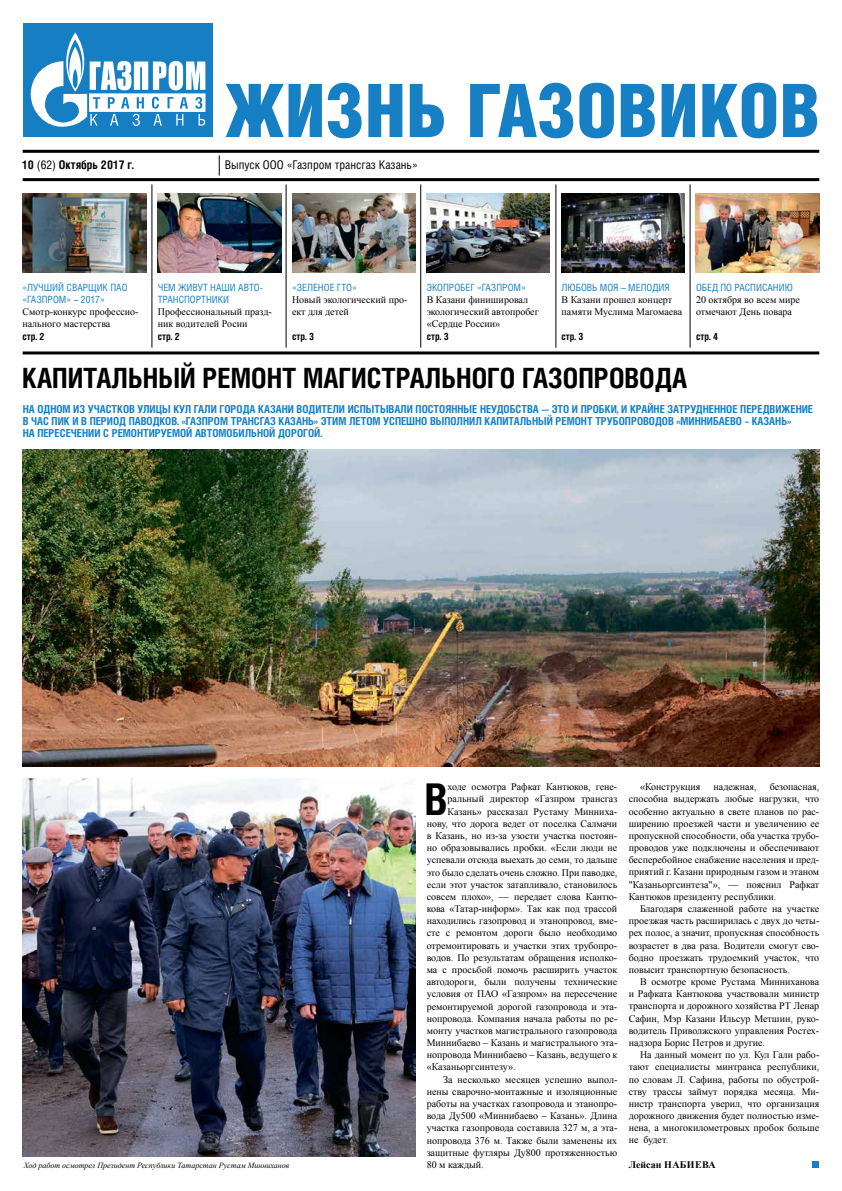
<style>
.page{position:relative;width:842px;height:1191px;background:#fff}
.page>*{position:absolute;margin:0;border:0;box-sizing:border-box;transform-origin:0 0}
.t1{font:900 74px "Helios Cond";color:#177fc4}
.t2{font:700 43.7px "Helios Cond";color:#000}
.t3{font:700 27.9px "Helios Cond";color:#000}
.t4{font:12px "Helios Cond";color:#000}
.t5{font:700 12px "Helios Cond";color:#000}
.t6{font:700 11px/12.2px "Helios Cond";color:#177fc4}
.t7{font:10px/12.2px "Times New Roman";color:#000}
.t8{font:10px/12.2px "Helios Cond";color:#177fc4}
.t9{font:700 10px "Helios Cond";color:#000}
.t10{font:700 10px "Times New Roman";letter-spacing:.035em;color:#000}
.t11{font:italic 8px "Times New Roman";color:#000}
.s1{font-weight:400}
</style>
<div class="page">
<div style="left:23px;top:23px;width:190px;height:113px;background:#167fc4"></div>
<svg style="left:31px;top:32px;width:174px;height:95px"></svg>
<hr style="left:23px;top:178px;width:796px;height:3px;background:#000">
<hr style="left:23px;top:351px;width:796px;height:3px;background:#000">
<hr style="left:23px;top:150px;width:796px;height:3px;background:#000">
<svg style="left:219px;top:155px;width:1px;height:21px"></svg>
<hr style="left:152px;top:184px;width:1px;height:164px;background:#000">
<hr style="left:556px;top:184px;width:1px;height:164px;background:#000">
<hr style="left:286px;top:184px;width:1px;height:164px;background:#000">
<hr style="left:690px;top:184px;width:1px;height:164px;background:#000">
<hr style="left:420px;top:184px;width:1px;height:164px;background:#000">
<div style="left:812px;top:1161px;width:7px;height:7px;background:#177fc4"></div>
<img style="left:23px;top:449px;width:796px;height:317px">
<img style="left:23px;top:778px;width:392px;height:378px">
<img style="left:23px;top:193px;width:123px;height:80px">
<img style="left:696px;top:194px;width:123px;height:79px">
<img style="left:427px;top:194px;width:123px;height:79px">
<img style="left:292px;top:194px;width:123px;height:79px">
<img style="left:157px;top:194px;width:124px;height:79px">
<img style="left:561px;top:194px;width:124px;height:79px">
<h1 class="t1" style="left:225px;top:68px;width:597px">ЖИЗНЬ ГАЗОВИКОВ</h1>
<p class="t5" style="left:22px;top:157px;width:113px">10 <span class="s1">(62)</span> Октябрь 2017 г.</p>
<p class="t4" style="left:225px;top:157px;width:195px">Выпуск ООО «Газпром трансгаз Казань»</p>
<p class="t8" style="left:22px;top:281px;width:107px">«ЛУЧШИЙ СВАРЩИК ПАО «ГАЗПРОМ» – 2017»</p>
<p class="t7" style="left:22px;top:305px;width:118px">Смотр-конкурс профессио&shy;нального мастерства</p>
<p class="t9" style="left:22px;top:330px;width:24px">стр. 2</p>
<p class="t8" style="left:158px;top:281px;width:107px">ЧЕМ ЖИВУТ НАШИ АВТО-<br>ТРАНСПОРТНИКИ</p>
<p class="t7" style="left:158px;top:305px;width:115px">Профессиональный празд&shy;ник водителей Росии</p>
<p class="t9" style="left:158px;top:330px;width:24px">стр. 2</p>
<p class="t8" style="left:292px;top:281px;width:66px">«ЗЕЛЕНОЕ ГТО»</p>
<p class="t7" style="left:292px;top:293px;width:117px">Новый экологический про&shy;ект для детей</p>
<p class="t9" style="left:292px;top:330px;width:24px">стр. 3</p>
<p class="t8" style="left:427px;top:281px;width:101px">ЭКОПРОБЕГ «ГАЗПРОМ»</p>
<p class="t7" style="left:427px;top:293px;width:114px">В Казани финишировал экологический автопробег «Сердце России»</p>
<p class="t9" style="left:427px;top:330px;width:24px">стр. 3</p>
<p class="t8" style="left:562px;top:281px;width:110px">ЛЮБОВЬ МОЯ – МЕЛОДИЯ</p>
<p class="t7" style="left:562px;top:293px;width:122px">В Казани прошел концерт памяти Муслима Магомаева</p>
<p class="t9" style="left:562px;top:330px;width:24px">стр. 3</p>
<h3 class="t3" style="left:22px;top:361px;width:666px">КАПИТАЛЬНЫЙ РЕМОНТ МАГИСТРАЛЬНОГО ГАЗОПРОВОДА</h3>
<p class="t8" style="left:696px;top:281px;width:98px">ОБЕД ПО РАСПИСАНИЮ</p>
<p class="t7" style="left:696px;top:293px;width:106px">20 октября во всем мире отмечают День повара</p>
<p class="t9" style="left:696px;top:330px;width:23px">стр. 4</p>
<p class="t6" style="left:23px;top:402px;width:792px">НА ОДНОМ ИЗ УЧАСТКОВ УЛИЦЫ КУЛ ГАЛИ ГОРОДА КАЗАНИ ВОДИТЕЛИ ИСПЫТЫВАЛИ ПОСТОЯННЫЕ НЕУДОБСТВА — ЭТО И ПРОБКИ, И КРАЙНЕ ЗАТРУДНЕННОЕ ПЕРЕДВИЖЕНИЕ<br>В ЧАС ПИК И В ПЕРИОД ПАВОДКОВ. «ГАЗПРОМ ТРАНСГАЗ КАЗАНЬ» ЭТИМ ЛЕТОМ УСПЕШНО ВЫПОЛНИЛ КАПИТАЛЬНЫЙ РЕМОНТ ТРУБОПРОВОДОВ «МИННИБАЕВО – КАЗАНЬ»<br>НА ПЕРЕСЕЧЕНИИ С РЕМОНТИРУЕМОЙ АВТОМОБИЛЬНОЙ ДОРОГОЙ.</p>
<p class="t11" style="left:24px;top:1160px;width:267px">Ход работ осмотрел Президент Республики Татарстан Рустам Минниханов</p>
<h2 class="t2" style="left:424px;top:773px;width:25px">В</h2>
<p class="t7" style="left:447px;top:780px;width:171px">ходе осмотра Рафкат Кантюков, гене-</p>
<p class="t7" style="left:447px;top:792px;width:171px">ральный директор «Газпром трансгаз</p>
<p class="t7" style="left:447px;top:805px;width:171px">Казань» рассказал Рустаму Минниха-</p>
<p class="t7" style="left:427px;top:817px;width:192px">нову, что дорога ведет от поселка Салмачи</p>
<p class="t7" style="left:427px;top:829px;width:192px">в Казань, но из-за узости участка постоян-</p>
<p class="t7" style="left:427px;top:841px;width:192px">но образовывались пробки. «Если люди не</p>
<p class="t7" style="left:427px;top:853px;width:192px">успевали отсюда выехать до семи, то дальше</p>
<p class="t7" style="left:427px;top:865px;width:192px">это было сделать очень сложно. При паводке,</p>
<p class="t7" style="left:427px;top:878px;width:192px">если этот участок затапливало, становилось</p>
<p class="t7" style="left:427px;top:890px;width:192px">совсем плохо», — передает слова Кантю-</p>
<p class="t7" style="left:427px;top:902px;width:192px">кова «Татар-информ». Так как под трассой</p>
<p class="t7" style="left:427px;top:914px;width:192px">находились газопровод и этанопровод, вме-</p>
<p class="t7" style="left:427px;top:926px;width:192px">сте с ремонтом дороги было необходимо</p>
<p class="t7" style="left:427px;top:939px;width:192px">отремонтировать и участки этих трубопро-</p>
<p class="t7" style="left:427px;top:951px;width:192px">водов. По результатам обращения исполко-</p>
<p class="t7" style="left:427px;top:963px;width:192px">ма с просьбой помочь расширить участок</p>
<p class="t7" style="left:427px;top:975px;width:192px">автодороги, были получены технические</p>
<p class="t7" style="left:427px;top:987px;width:192px">условия от ПАО «Газпром» на пересечение</p>
<p class="t7" style="left:427px;top:999px;width:192px">ремонтируемой дорогой газопровода и эта-</p>
<p class="t7" style="left:427px;top:1012px;width:192px">нопровода. Компания начала работы по ре-</p>
<p class="t7" style="left:427px;top:1024px;width:192px">монту участков магистрального газопровода</p>
<p class="t7" style="left:427px;top:1036px;width:192px">Миннибаево – Казань и магистрального эта-</p>
<p class="t7" style="left:427px;top:1048px;width:192px">нопровода Миннибаево – Казань, ведущего к</p>
<p class="t7" style="left:427px;top:1060px;width:90px">«Казаньоргсинтезу».</p>
<p class="t7" style="left:443px;top:1072px;width:176px">За несколько месяцев успешно выпол-</p>
<p class="t7" style="left:427px;top:1085px;width:192px">нены сварочно-монтажные и изоляционные</p>
<p class="t7" style="left:427px;top:1097px;width:192px">работы на участках газопровода и этанопро-</p>
<p class="t7" style="left:427px;top:1109px;width:192px">вода Ду500 «Миннибаево – Казань». Длина</p>
<p class="t7" style="left:427px;top:1121px;width:192px">участка газопровода составила 327 м, а эта-</p>
<p class="t7" style="left:427px;top:1133px;width:192px">нопровода 376 м. Также были заменены их</p>
<p class="t7" style="left:427px;top:1146px;width:192px">защитные футляры Ду800 протяженностью</p>
<p class="t7" style="left:427px;top:1158px;width:59px">80 м каждый.</p>
<p class="t7" style="left:629px;top:780px;width:192px;text-align:justify;text-indent:141px">безопасная, способна выдержать любые нагрузки, что особенно актуально в свете планов по рас&shy;ширению проезжей части и увеличению ее пропускной способности, оба участка трубо&shy;проводов уже подключены и обеспечивают бесперебойное снабжение населения и пред&shy;приятий г. Казани природным газом и этаном "Казаньоргсинтеза"», — пояснил Рафкат Кантюков президенту республики.</p>
<p class="t7" style="left:629px;top:902px;width:192px;text-align:justify;text-indent:11px">Благодаря слаженной работе на участке проезжая часть расширилась с двух до четы&shy;рех полос, а значит, пропускная способность возрастет в два раза. Водители смогут сво&shy;бодно проезжать трудоемкий участок, что повысит транспортную безопасность.</p>
<p class="t7" style="left:629px;top:975px;width:192px;text-align:justify;text-indent:11px">В осмотре кроме Рустама Минниханова и Рафката Кантюкова участвовали министр транспорта и дорожного хозяйства РТ Ленар Сафин, Мэр Казани Ильсур Метшин, руко&shy;водитель Приволжского управления Ростех&shy;надзора Борис Петров и другие.</p>
<p class="t7" style="left:629px;top:1048px;width:192px;text-align:justify;text-indent:11px">На данный момент по ул. Кул Гали рабо&shy;тают специалисты минтранса республики, по словам Л. Сафина, работы по обустрой&shy;ству трассы займут порядка месяца. Ми&shy;нистр транспорта уверил, что организация дорожного движения будет полностью изме&shy;нена, а многокилометровых пробок больше не будет.</p>
<p class="t10" style="left:629px;top:1157px;width:89px">Лейсан Набиева</p>
<p class="t7" style="left:640px;top:780px;width:62px">«Конструкция</p>
<p class="t7" style="left:713px;top:780px;width:45px">надежная,</p>
</div>
